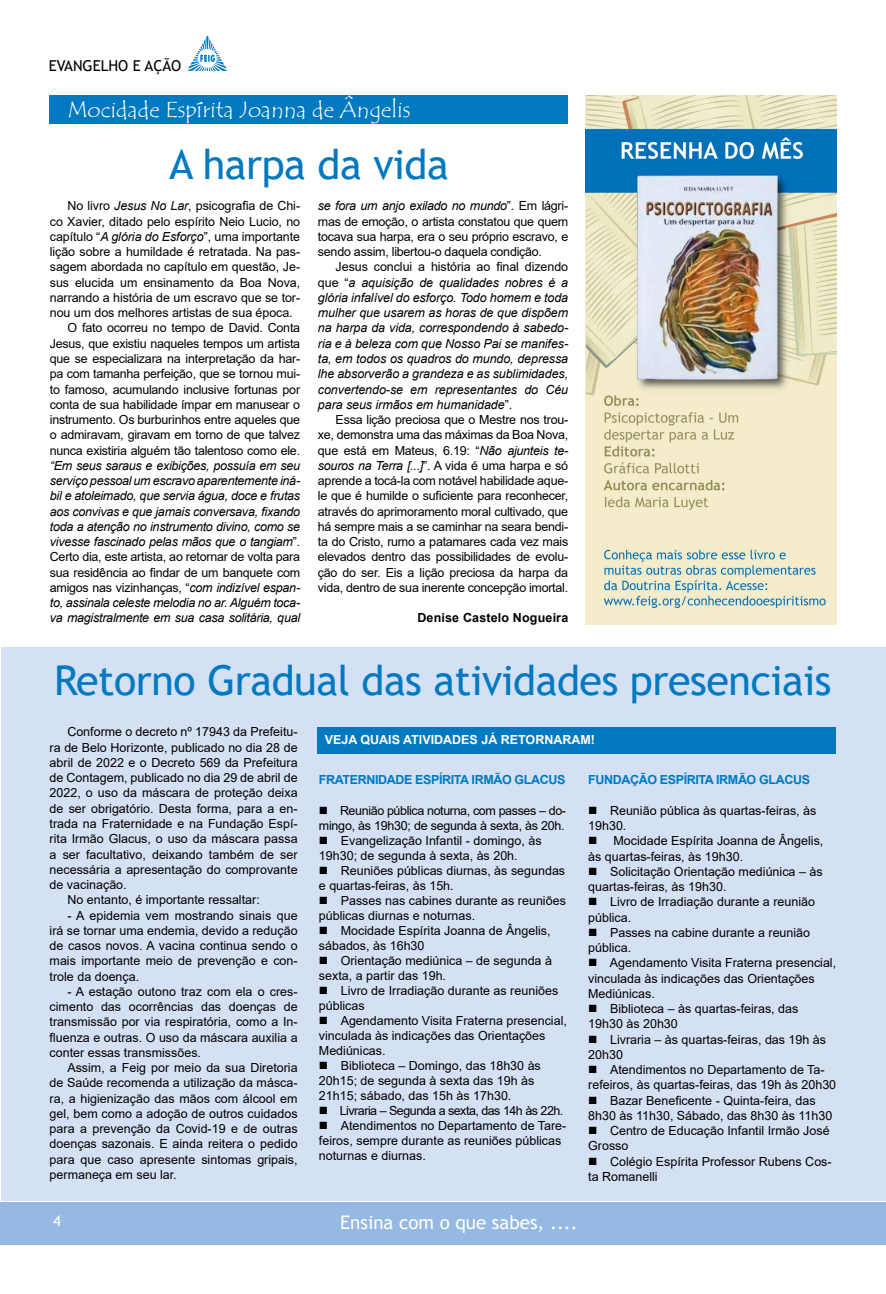
<style>
.page{position:relative;width:886px;height:1294px;background:#fff}
.page>*{position:absolute;margin:0;border:0;box-sizing:border-box;transform-origin:0 0}
.t1{font:41.25px "Trebuchet MS";letter-spacing:-.01em;color:#0079c1}
.t2{font:22.5px "Tempus Sans ITC";color:#fff}
.t3{font:18.75px "Trebuchet MS";color:#fff}
.t4{font:15px "Trebuchet MS";color:#000}
.t5{font:15px "Trebuchet MS";color:#fff}
.t6{font:12.5px/15.2px "Arial";color:#000}
.t7{font:italic 12.5px/15.2px "Arial";letter-spacing:-.015em;color:#000;text-align:justify}
.t8{font:12.5px "Arial";letter-spacing:-.02em;color:#000}
.t9{font:12.5px/15px "Arial";letter-spacing:-.03em;color:#000}
.t10{font:700 12.5px "Arial";letter-spacing:-.03em;color:#0079c1}
.t11{font:12.5px "Arial";letter-spacing:-.04em;color:#000}
.t12{font:700 12.5px "Arial";color:#fff}
.t13{font:700 12.5px "Arial";letter-spacing:.015em;color:#000}
.s1{font-style:italic}
.s2{font-style:normal}
</style>
<div class="page">
<svg style="left:187px;top:35px;width:41px;height:36px"></svg>
<div style="left:0;top:1201px;width:886px;height:43px;background:#95b9e2"></div>
<div style="left:1px;top:647px;width:884px;height:554px;background:#d4e0f3"></div>
<div style="left:50px;top:96px;width:518px;height:28px;background:#0079c1"></div>
<img style="left:586px;top:96px;width:250px;height:528px">
<div style="left:318px;top:727px;width:518px;height:27px;background:#0079c1"></div>
<p class="t4" style="left:49px;top:56px;width:134px">EVANGELHO E AÇÃO</p>
<h2 class="t2" style="left:67px;top:96px;width:345px">Mocidade Espírita Joanna de Ângelis</h2>
<h1 class="t1" style="left:169px;top:139px;width:281px">A harpa da vida</h1>
<p class="t6" style="left:68px;top:198px;width:234px">No livro <span class="s1">Jesus No Lar</span>, psicografia de Chi-</p>
<p class="t6" style="left:50px;top:213px;width:252px">co Xavier, ditado pelo espírito Neio Lucio, no</p>
<p class="t6" style="left:50px;top:229px;width:252px">capítulo “<span class="s1">A glória do Esforço</span>”, uma importante</p>
<p class="t6" style="left:50px;top:244px;width:252px">lição sobre a humildade é retratada. Na pas-</p>
<p class="t6" style="left:50px;top:259px;width:252px">sagem abordada no capítulo em questão, Je-</p>
<p class="t6" style="left:50px;top:274px;width:252px">sus elucida um ensinamento da Boa Nova,</p>
<p class="t6" style="left:50px;top:290px;width:252px">narrando a história de um escravo que se tor-</p>
<p class="t6" style="left:50px;top:305px;width:244px">nou um dos melhores artistas de sua época.</p>
<p class="t8" style="left:68px;top:319px;width:234px">O fato ocorreu no tempo de David. Conta</p>
<p class="t8" style="left:50px;top:335px;width:252px">Jesus, que existiu naqueles tempos um artista</p>
<p class="t8" style="left:50px;top:350px;width:252px">que se especializara na interpretação da har-</p>
<p class="t8" style="left:50px;top:365px;width:252px">pa com tamanha perfeição, que se tornou mui-</p>
<p class="t8" style="left:50px;top:380px;width:252px">to famoso, acumulando inclusive fortunas por</p>
<p class="t8" style="left:50px;top:396px;width:252px">conta de sua habilidade ímpar em manusear o</p>
<p class="t8" style="left:50px;top:411px;width:252px">instrumento. Os burburinhos entre aqueles que</p>
<p class="t8" style="left:50px;top:426px;width:252px">o admiravam, giravam em torno de que talvez</p>
<p class="t8" style="left:50px;top:441px;width:252px">nunca existiria alguém tão talentoso como ele.</p>
<p class="t7" style="left:50px;top:458px;width:252px">“Em seus saraus e exibições, possuía em seu serviço pessoal um escravo aparentemente iná&shy;bil e atoleimado, que servia água, doce e frutas aos convivas e que jamais conversava, fixando toda a atenção no instrumento divino, como se vivesse fascinado pelas mãos que o tangiam<span class="s2">”.<br>Certo dia, este artista, ao retornar de volta para sua residência ao findar de um banquete com amigos nas vizinhanças, “</span>com indizível espan&shy;to, assinala celeste melodia no ar. Alguém toca&shy;va magistralmente em sua casa solitária, qual</p>
<p class="t6" style="left:318px;top:198px;width:252px;text-align:justify"><span class="s1">se fora um anjo exilado no mundo</span>”. Em lágri&shy;mas de emoção, o artista constatou que quem tocava sua harpa, era o seu próprio escravo, e sendo assim, libertou-o daquela condição.</p>
<p class="t7" style="left:318px;top:259px;width:252px;text-indent:18px"><span class="s2">Jesus conclui a história ao final dizendo que “</span>a aquisição de qualidades nobres é a glória infalível do esforço. Todo homem e toda mulher que usarem as horas de que dispõem na harpa da vida, correspondendo à sabedo&shy;ria e à beleza com que Nosso Pai se manifes&shy;ta, em todos os quadros do mundo, depressa lhe absorverão a grandeza e as sublimidades, convertendo-se em representantes do Céu para seus irmãos em humanidade<span class="s2">”.</span></p>
<p class="t6" style="left:318px;top:412px;width:252px;text-align:justify;text-indent:18px">Essa lição preciosa que o Mestre nos trou&shy;xe, demonstra uma das máximas da Boa Nova, que está em Mateus, 6.19: “<span class="s1">Não ajunteis te&shy;souros na Terra [...]</span>”. A vida é uma harpa e só aprende a tocá-la com notável habilidade aque&shy;le que é humilde o suficiente para reconhecer, através do aprimoramento moral cultivado, que há sempre mais a se caminhar na seara bendi&shy;ta do Cristo, rumo a patamares cada vez mais elevados dentro das possibilidades de evolu&shy;ção do ser. Eis a lição preciosa da harpa da vida, dentro de sua inerente concepção imortal.</p>
<p class="t13" style="left:417px;top:609px;width:152px">Denise Castelo Nogueira</p>
<h1 class="t1" style="left:54px;top:654px;width:779px">Retorno Gradual das atividades presenciais</h1>
<p class="t6" style="left:67px;top:724px;width:232px">Conforme o decreto nº 17943 da Prefeitu-</p>
<p class="t6" style="left:50px;top:739px;width:249px">ra de Belo Horizonte, publicado no dia 28 de</p>
<p class="t6" style="left:50px;top:754px;width:249px">abril de 2022 e o Decreto 569 da Prefeitura</p>
<p class="t6" style="left:50px;top:770px;width:249px">de Contagem, publicado no dia 29 de abril de</p>
<p class="t6" style="left:50px;top:785px;width:249px">2022, o uso da máscara de proteção deixa</p>
<p class="t6" style="left:50px;top:800px;width:249px">de ser obrigatório. Desta forma, para a en-</p>
<p class="t6" style="left:50px;top:815px;width:249px">trada na Fraternidade e na Fundação Espí-</p>
<p class="t6" style="left:50px;top:831px;width:249px">rita Irmão Glacus, o uso da máscara passa</p>
<p class="t6" style="left:50px;top:846px;width:249px">a ser facultativo, deixando também de ser</p>
<p class="t6" style="left:50px;top:861px;width:249px">necessária a apresentação do comprovante</p>
<p class="t6" style="left:50px;top:876px;width:79px">de vacinação.</p>
<p class="t6" style="left:67px;top:892px;width:194px">No entanto, é importante ressaltar:</p>
<p class="t6" style="left:50px;top:907px;width:249px;text-align:justify;text-indent:18px">- A epidemia vem mostrando sinais que irá se tornar uma endemia, devido a redução de casos novos. A vacina continua sendo o mais importante meio de prevenção e con&shy;trole da doença.</p>
<p class="t6" style="left:50px;top:983px;width:249px;text-align:justify;text-indent:18px">- A estação outono traz com ela o cres&shy;cimento das ocorrências das doenças de transmissão por via respiratória, como a In&shy;fluenza e outras. O uso da máscara auxilia a conter essas transmissões.</p>
<p class="t6" style="left:50px;top:1059px;width:249px;text-align:justify;text-indent:18px">Assim, a Feig por meio da sua Diretoria de Saúde recomenda a utilização da másca&shy;ra, a higienização das mãos com álcool em gel, bem como a adoção de outros cuidados para a prevenção da Covid-19 e de outras doenças sazonais. E ainda reitera o pedido para que caso apresente sintomas gripais, permaneça em seu lar.</p>
<p class="t12" style="left:325px;top:730px;width:272px">VEJA QUAIS ATIVIDADES JÁ RETORNARAM!</p>
<p class="t10" style="left:319px;top:771px;width:248px">FRATERNIDADE ESPÍRITA IRMÃO GLACUS</p>
<p class="t9" style="left:319px;top:802px;width:249px">■ Reunião pública noturna, com passes – do&shy;mingo, às 19h30; de segunda à sexta, às 20h.</p>
<p class="t6" style="left:319px;top:832px;width:224px">■ Evangelização Infantil - domingo, às<br>19h30; de segunda à sexta, às 20h.</p>
<p class="t6" style="left:319px;top:862px;width:248px">■ Reuniões públicas diurnas, às segundas e quartas-feiras, às 15h.</p>
<p class="t6" style="left:319px;top:892px;width:248px">■ Passes nas cabines durante as reuniões públicas diurnas e noturnas.</p>
<p class="t6" style="left:319px;top:922px;width:233px">■ Mocidade Espírita Joanna de Ângelis, sábados, às 16h30</p>
<p class="t6" style="left:319px;top:952px;width:235px">■ Orientação mediúnica – de segunda à sexta, a partir das 19h.</p>
<p class="t6" style="left:319px;top:982px;width:241px">■ Livro de Irradiação durante as reuniões públicas</p>
<p class="t6" style="left:319px;top:1012px;width:249px">■ Agendamento Visita Fraterna presencial, vinculada às indicações das Orientações<br>Mediúnicas.</p>
<p class="t6" style="left:319px;top:1057px;width:223px">■ Biblioteca – Domingo, das 18h30 às<br>20h15; de segunda à sexta das 19h às<br>21h15; sábado, das 15h às 17h30.</p>
<p class="t11" style="left:319px;top:1101px;width:246px">■ Livraria – Segunda a sexta, das 14h às 22h.</p>
<p class="t6" style="left:319px;top:1117px;width:249px">■ Atendimentos no Departamento de Tare&shy;feiros, sempre durante as reuniões públicas noturnas e diurnas.</p>
<p class="t10" style="left:588px;top:771px;width:223px">FUNDAÇÃO ESPÍRITA IRMÃO GLACUS</p>
<p class="t6" style="left:588px;top:802px;width:230px">■ Reunião pública às quartas-feiras, às<br>19h30.</p>
<p class="t6" style="left:588px;top:833px;width:237px">■ Mocidade Espírita Joanna de Ângelis, às quartas-feiras, às 19h30.</p>
<p class="t6" style="left:588px;top:863px;width:236px">■ Solicitação Orientação mediúnica – às quartas-feiras, às 19h30.</p>
<p class="t6" style="left:588px;top:894px;width:228px">■ Livro de Irradiação durante a reunião pública.</p>
<p class="t6" style="left:588px;top:924px;width:223px">■ Passes na cabine durante a reunião pública.</p>
<p class="t6" style="left:588px;top:955px;width:249px">■ Agendamento Visita Fraterna presencial, vinculada às indicações das Orientações<br>Mediúnicas.</p>
<p class="t6" style="left:588px;top:1001px;width:212px">■ Biblioteca – às quartas-feiras, das<br>19h30 às 20h30</p>
<p class="t6" style="left:588px;top:1031px;width:239px">■ Livraria – às quartas-feiras, das 19h às<br>20h30</p>
<p class="t6" style="left:588px;top:1062px;width:249px">■ Atendimentos no Departamento de Ta&shy;refeiros, às quartas-feiras, das 19h às 20h30</p>
<p class="t6" style="left:588px;top:1092px;width:246px">■ Bazar Beneficente - Quinta-feira, das<br>8h30 às 11h30, Sábado, das 8h30 às 11h30</p>
<p class="t6" style="left:588px;top:1123px;width:243px">■ Centro de Educação Infantil Irmão José<br>Grosso</p>
<p class="t6" style="left:588px;top:1153px;width:245px">■ Colégio Espírita Professor Rubens Cos&shy;ta Romanelli</p>
<p class="t5" style="left:53px;top:1211px;width:9px">4</p>
<h3 class="t3" style="left:340px;top:1210px;width:239px">Ensina com o que sabes, ....</h3>
</div>
